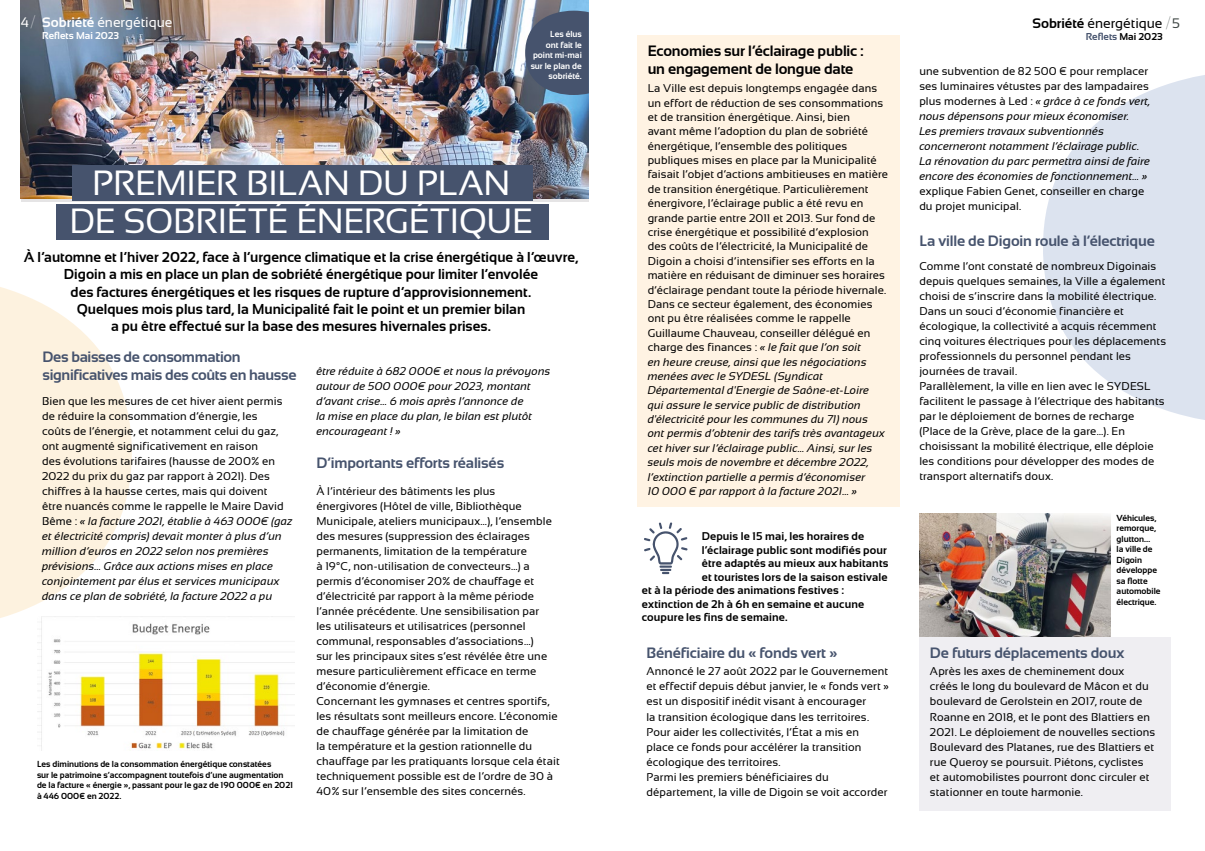
<style>
.page{position:relative;width:1205px;height:851px;background:#fff}
.page>*{position:absolute;margin:0;border:0;box-sizing:border-box;transform-origin:0 0}
.t1{font:35px/37.5px "Sansation";letter-spacing:-.015em;color:#fff;text-align:center}
.t2{font:700 15px/18px "Sansation";letter-spacing:-.01em;color:#46536d}
.t3{font:700 15px/18px "Sansation";letter-spacing:-.01em;color:#000}
.t4{font:700 14.38px/17.2px "Sansation";color:#000;text-align:center}
.t5{font:13.75px "Sansation";color:#fff}
.t6{font:13.75px "Sansation";color:#000}
.t7{font:11.25px/15px "Sansation";letter-spacing:.01em;color:#000}
.t8{font:italic 11.25px/15px "Sansation";letter-spacing:.01em;color:#000}
.t9{font:700 11.25px "Sansation";letter-spacing:.01em;color:#000}
.t10{font:700 10px "Sansation";color:#46536d}
.t11{font:700 10px "Sansation";color:#fff}
.t12{font:700 8.75px/10.5px "Sansation";color:#000}
.t13{font:700 8.75px/10.5px "Sansation";color:#fff;text-align:right}
.s1{font-family:"Hiragino Sans W0"}
.s2{font-weight:700}
.s3{font-family:"Hiragino Sans W0";color:#3d4543}
.s4{color:#3d4543}
.s5{color:#000}
.s6{font-style:italic}
.s7{font-style:normal}
</style>
<div class="page">
<svg style="left:1043px;top:75px;width:162px;height:345px;fill:#dce3ef"></svg>
<svg style="left:0;top:287px;width:132px;height:331px;fill:#fdf2df"></svg>
<img style="left:21px;top:0;width:568px;height:198px">
<div style="left:72px;top:166px;width:461px;height:35px;background:#46536d"></div>
<div style="left:56px;top:204px;width:493px;height:35px;background:#46536d"></div>
<svg style="left:525px;top:11px;width:64px;height:84px;background:#4f5c74"></svg>
<div style="left:919px;top:636px;width:252px;height:174px;background:#efeef2"></div>
<div style="left:637px;top:35px;width:262px;height:471px;background:#fff3e3"></div>
<img style="left:919px;top:513px;width:191px;height:123px">
<img style="left:37px;top:616px;width:257px;height:134px">
<svg style="left:644px;top:522px;width:44px;height:52px"></svg>
<p class="t5" style="left:21px;top:15px;width:16px">4 <span class="s1">/</span></p>
<p class="t6" style="left:1032px;top:15px;width:149px"><span class="s2">Sobriété</span> énergétique <span class="s3">/</span> <span class="s4">5</span></p>
<p class="t10" style="left:1086px;top:31px;width:78px">Reflets <span class="s5">Mai 2023</span></p>
<p class="t5" style="left:42px;top:14px;width:132px"><span class="s2">Sobriété</span> énergétique</p>
<p class="t11" style="left:42px;top:30px;width:78px">Reflets Mai 2023</p>
<p class="t13" style="left:531px;top:29px;width:53px">Les élus<br>ont fait le point mi-mai sur le plan de sobriété.</p>
<h2 class="t3" style="left:648px;top:42px;width:218px">Economies sur l’éclairage public : un engagement de longue date</h2>
<p class="t7" style="left:648px;top:81px;width:242px;line-height:14.4px">La Ville est depuis longtemps engagée dans un effort de réduction de ses consommations et de transition énergétique. Ainsi, bien<br>avant même l’adoption du plan de sobriété énergétique, l’ensemble des politiques publiques mises en place par la Municipalité faisait l’objet d’actions ambitieuses en matière de transition énergétique. Particulièrement énergivore, l’éclairage public a été revu en grande partie entre 2011 et 2013. Sur fond de crise énergétique et possibilité d’explosion des coûts de l’électricité, la Municipalité de Digoin a choisi d’intensifier ses efforts en la matière en réduisant de diminuer ses horaires d’éclairage pendant toute la période hivernale.<br>Dans ce secteur également, des économies ont pu être réalisées comme le rappelle Guillaume Chauveau, conseiller délégué en charge des finances : <span class="s6">« le fait que l’on soit<br>en heure creuse, ainsi que les négociations menées avec le SYDESL (Syndicat Départemental d'Energie de Saône-et-Loire<br>qui assure le service public de distribution d'électricité pour les communes du 71) nous<br>ont permis d’obtenir des tarifs très avantageux cet hiver sur l’éclairage public… Ainsi, sur les seuls mois de novembre et décembre 2022, l’extinction partielle a permis d’économiser<br>10 000 € par rapport à la facture 2021… »</span></p>
<p class="t8" style="left:919px;top:64px;width:232px"><span class="s7">une subvention de 82 500 € pour remplacer ses luminaires vétustes par des lampadaires plus modernes à Led :</span> « grâce à ce fonds vert, nous dépensons pour mieux économiser.<br>Les premiers travaux subventionnés concerneront notamment l’éclairage public.<br>La rénovation du parc permettra ainsi de faire encore des économies de fonctionnement… »</p>
<p class="t7" style="left:919px;top:184px;width:226px">explique Fabien Genet, conseiller en charge du projet municipal.</p>
<h2 class="t2" style="left:919px;top:232px;width:237px">La ville de Digoin roule à l’électrique</h2>
<p class="t7" style="left:919px;top:259px;width:248px">Comme l’ont constaté de nombreux Digoinais depuis quelques semaines, la Ville a également choisi de s’inscrire dans la mobilité électrique.<br>Dans un souci d’économie financière et écologique, la collectivité a acquis récemment cinq voitures électriques pour les déplacements professionnels du personnel pendant les journées de travail.<br>Parallèlement, la ville en lien avec le SYDESL facilitent le passage à l’électrique des habitants par le déploiement de bornes de recharge (Place de la Grève, place de la gare…). En choisissant la mobilité électrique, elle déploie les conditions pour développer des modes de transport alternatifs doux.</p>
<h1 class="t1" style="left:69px;top:164px;width:465px">PREMIER BILAN DU PLAN<br>DE SOBRIÉTÉ ÉNERGÉTIQUE</h1>
<p class="t4" style="left:24px;top:248px;width:556px">À l’automne et l’hiver 2022, face à l’urgence climatique et la crise énergétique à l’œuvre, Digoin a mis en place un plan de sobriété énergétique pour limiter l’envolée<br>des factures énergétiques et les risques de rupture d’approvisionnement.<br>Quelques mois plus tard, la Municipalité fait le point et un premier bilan<br>a pu être effectué sur la base des mesures hivernales prises.</p>
<h2 class="t2" style="left:43px;top:348px;width:256px">Des baisses de consommation significatives mais des coûts en hausse</h2>
<p class="t8" style="left:316px;top:363px;width:236px">être réduite à 682 000€ et nous la prévoyons autour de 500 000€ pour 2023, montant d’avant crise… 6 mois après l’annonce de<br>la mise en place du plan, le bilan est plutôt encourageant ! »</p>
<h2 class="t2" style="left:316px;top:454px;width:189px">D’importants efforts réalisés</h2>
<p class="t7" style="left:316px;top:484px;width:245px">À l’intérieur des bâtiments les plus<br>énergivores (Hôtel de ville, Bibliothèque Municipale, ateliers municipaux…), l’ensemble des mesures (suppression des éclairages permanents, limitation de la température<br>à 19°C, non-utilisation de convecteurs…) a permis d’économiser 20% de chauffage et d’électricité par rapport à la même période l’année précédente. Une sensibilisation par<br>les utilisateurs et utilisatrices (personnel communal, responsables d’associations…)<br>sur les principaux sites s’est révélée être une mesure particulièrement efficace en terme d’économie d’énergie.<br>Concernant les gymnases et centres sportifs, les résultats sont meilleurs encore. L’économie de chauffage générée par la limitation de<br>la température et la gestion rationnelle du chauffage par les pratiquants lorsque cela était techniquement possible est de l’ordre de 30 à 40% sur l’ensemble des sites concernés.</p>
<p class="t7" style="left:42px;top:394px;width:252px">Bien que les mesures de cet hiver aient permis de réduire la consommation d’énergie, les<br>coûts de l’énergie, et notamment celui du gaz, ont augmenté significativement en raison<br>des évolutions tarifaires (hausse de 200% en 2022 du prix du gaz par rapport à 2021). Des chiffres à la hausse certes, mais qui doivent<br>être nuancés comme le rappelle le Maire David Bême : <span class="s6">« la facture 2021, établie à 463 000€ (gaz et électricité compris) devait monter à plus d’un million d’euros en 2022 selon nos premières prévisions… Grâce aux actions mises en place conjointement par élus et services municipaux dans ce plan de sobriété, la facture 2022 a pu</span></p>
<p class="t12" style="left:1116px;top:512px;width:45px">Véhicules, remorque, glutton…<br>la ville de<br>Digoin développe sa flotte automobile électrique.</p>
<p class="t9" style="left:702px;top:530px;width:164px">Depuis le 15 mai, les horaires de</p>
<p class="t9" style="left:702px;top:543px;width:187px">l’éclairage public sont modifiés pour</p>
<p class="t9" style="left:702px;top:557px;width:188px">être adaptés au mieux aux habitants</p>
<p class="t9" style="left:702px;top:570px;width:187px">et touristes lors de la saison estivale</p>
<p class="t9" style="left:642px;top:584px;width:204px">et à la période des animations festives :</p>
<p class="t9" style="left:642px;top:597px;width:224px">extinction de 2h à 6h en semaine et aucune</p>
<p class="t9" style="left:642px;top:611px;width:147px">coupure les fins de semaine.</p>
<h2 class="t2" style="left:646px;top:644px;width:192px">Bénéficiaire du « fonds vert »</h2>
<p class="t7" style="left:646px;top:664px;width:244px">Annoncé le 27 août 2022 par le Gouvernement et effectif depuis début janvier, le « fonds vert » est un dispositif inédit visant à encourager<br>la transition écologique dans les territoires.<br>Pour aider les collectivités, l’État a mis en place ce fonds pour accélérer la transition écologique des territoires.<br>Parmi les premiers bénéficiaires du département, la ville de Digoin se voit accorder</p>
<h2 class="t2" style="left:930px;top:644px;width:196px">De futurs déplacements doux</h2>
<p class="t7" style="left:930px;top:664px;width:227px">Après les axes de cheminement doux<br>créés le long du boulevard de Mâcon et du boulevard de Gerolstein en 2017, route de Roanne en 2018, et le pont des Blattiers en 2021. Le déploiement de nouvelles sections Boulevard des Platanes, rue des Blattiers et rue Queroy se poursuit. Piétons, cyclistes et automobilistes pourront donc circuler et stationner en toute harmonie.</p>
<p class="t12" style="left:37px;top:758px;width:258px">Les diminutions de la consommation énergétique constatées<br>sur le patrimoine s’accompagnent toutefois d’une augmentation de la facture « énergie », passant pour le gaz de 190 000€ en 2021 à 446 000€ en 2022.</p>
</div>
